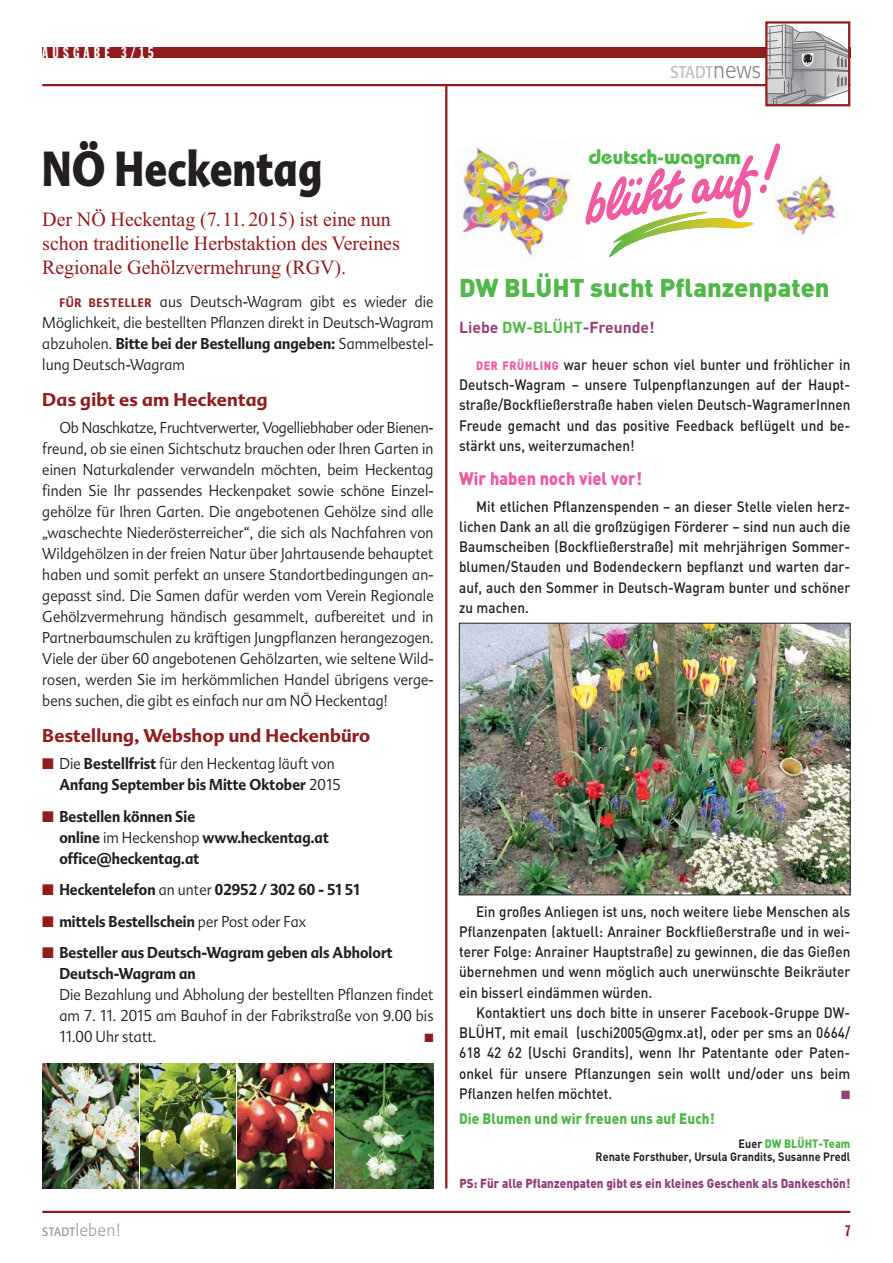
<style>
.page{position:relative;width:893px;height:1263px;background:#fff}
.page>*{position:absolute;margin:0;border:0;box-sizing:border-box;transform-origin:0 0}
.t1{font:67.65px "Freestyle Script Bold Plain";color:#ef5ba1}
.t2{font:900 48px "Advert";letter-spacing:.02em;color:#231f20;scale:.8 1}
.t3{font:900 25.5px "DIN";color:#50b848}
.t4{font:700 21px "Bauhaus";color:#50b848}
.t5{font:20.25px/24px "Times New Roman";letter-spacing:-.005em;color:#911c1f}
.t6{font:700 18px "Advert";letter-spacing:.01em;color:#911c1f}
.t7{font:900 18px "DIN";letter-spacing:.005em;color:#ef5ba1;scale:.9 1}
.t8{font:16.8px "Formata";letter-spacing:-.01em;color:#bbbdc0;scale:.9 1}
.t9{font:300 16.5px "Formata";letter-spacing:.05em;color:#939598;scale:.95 1}
.t10{font:700 15.75px "DIN";color:#934079}
.t11{font:15.6px "Franklin Gothic Extra Cond";letter-spacing:.27em;color:#fff}
.t12{font:300 15.3px/21px "Advert";letter-spacing:.005em;color:#231f20;text-align:justify;scale:.9 1}
.t13{font:700 15.3px/21px "Advert";letter-spacing:.005em;color:#231f20;scale:.9 1}
.t14{font:500 15px/20.2px "DIN";letter-spacing:.005em;color:#231f20;text-align:justify;scale:.9 1}
.t15{font:900 15px "DIN";letter-spacing:.005em;color:#50b848;scale:.9 1}
.t16{font:15px "Franklin Gothic Extra Cond";color:#911c1f}
.t17{font:900 12.9px "DIN";letter-spacing:.005em;color:#934079;scale:.9 1}
.t18{font:700 12px/13.5px "DIN";letter-spacing:.005em;color:#231f20;text-align:right;scale:.9 1}
.t19{font:12px "Zapf Dingbats";color:#911c1f}
.t20{font:12px "Zapf Dingbats";color:#934079}
.s1{font-weight:700;font-size:12px;color:#911c1f}
.s2{font-weight:700}
.s3{color:#911c1f}
.s4{font-weight:300}
.s5{font-weight:300;font-size:23.25px;color:#808285}
.s6{color:#50b848}
.s7{font-weight:900;font-size:12px;color:#ef5ba1}
.s8{font-family:"Advert";font-weight:400}
.s9{font-weight:900;color:#50b848}
.s10{font-weight:400;font-size:12px}
</style>
<div class="page">
<hr style="left:42px;top:1211px;width:808px;height:2px;background:#911c1f">
<div style="left:42px;top:47px;width:808px;height:10px;background:#911c1f"></div>
<hr style="left:42px;top:84px;width:808px;height:2px;background:#911c1f">
<svg style="left:768px;top:24px;width:79px;height:79px;background:#b7b8ba"></svg>
<div style="left:765px;top:21px;width:85px;height:85px;border:2px solid #911c1f"></div>
<img style="left:460px;top:146px;width:115px;height:112px">
<img style="left:773px;top:175px;width:66px;height:61px">
<hr style="left:445px;top:85px;width:2px;height:1104px;background:#911c1f">
<svg style="left:609px;top:212px;width:145px;height:46px"></svg>
<img style="left:461px;top:625px;width:387px;height:268px">
<div style="left:459px;top:623px;width:391px;height:272px;border:1px solid #231f20"></div>
<img style="left:42px;top:1063px;width:96px;height:126px">
<img style="left:140px;top:1063px;width:96px;height:126px">
<img style="left:238px;top:1063px;width:96px;height:126px">
<img style="left:336px;top:1063px;width:97px;height:126px">
<p class="t11" style="left:42px;top:47px;width:113px">AUSGABE 3/15</p>
<h2 class="t2" style="left:42px;top:150px;width:351px">NÖ Heckentag</h2>
<h3 class="t5" style="left:42px;top:209px;width:359px">Der NÖ Heckentag (7.11. 2015) ist eine nun schon traditionelle Herbstaktion des Vereines<br>Regionale Gehölzvermehrung (RGV).</h3>
<p class="t12" style="left:42px;top:293px;width:436px;text-indent:17px"><span class="s1">FÜR BESTELLER</span> aus Deutsch-Wagram gibt es wieder die Möglichkeit, die bestellten Pflanzen direkt in Deutsch-Wagram abzuholen. <span class="s2">Bitte bei der Bestellung angeben:</span> Sammelbestel&shy;lung Deutsch-Wagram</p>
<p class="t6" style="left:42px;top:393px;width:227px">Das gibt es am Heckentag</p>
<p class="t12" style="left:42px;top:419px;width:436px;text-indent:17px">Ob Naschkatze, Fruchtverwerter, Vogelliebhaber oder Bienen&shy;freund, ob sie einen Sichtschutz brauchen oder Ihren Garten in einen Naturkalender verwandeln möchten, beim Heckentag finden Sie Ihr passendes Heckenpaket sowie schöne Einzel&shy;gehölze für Ihren Garten. Die angebotenen Gehölze sind alle „waschechte Niederösterreicher“, die sich als Nachfahren von Wildgehölzen in der freien Natur über Jahrtausende behauptet haben und somit perfekt an unsere Standortbedingungen an&shy;gepasst sind. Die Samen dafür werden vom Verein Regionale Gehölzvermehrung händisch gesammelt, aufbereitet und in Partnerbaumschulen zu kräftigen Jungpflanzen herangezogen.<br>Viele der über 60 angebotenen Gehölzarten, wie seltene Wild&shy;rosen, werden Sie im herkömmlichen Handel übrigens verge&shy;bens suchen, die gibt es einfach nur am NÖ Heckentag!</p>
<p class="t6" style="left:42px;top:729px;width:329px">Bestellung, Webshop und Heckenbüro</p>
<p class="t13" style="left:59px;top:755px;width:314px;text-indent:-17px"><span class="s3">■</span> <span class="s4">Die</span> Bestellfrist <span class="s4">für den Heckentag läuft von<br></span>Anfang September bis Mitte Oktober <span class="s4">2015</span></p>
<p class="t13" style="left:59px;top:807px;width:301px;text-indent:-17px"><span class="s3">■</span> Bestellen können Sie<br>online <span class="s4">im Heckenshop</span> www.heckentag.at office@heckentag.at</p>
<p class="t13" style="left:42px;top:881px;width:354px"><span class="s3">■</span> Heckentelefon <span class="s4">an unter</span> 02952 / 302 60 - 51 51</p>
<p class="t13" style="left:42px;top:912px;width:295px"><span class="s3">■</span> mittels Bestellschein <span class="s4">per Post oder Fax</span></p>
<p class="t13" style="left:59px;top:944px;width:372px;text-indent:-17px"><span class="s3">■</span> Besteller aus Deutsch-Wagram geben als Abholort<br>Deutsch-Wagram an</p>
<p class="t12" style="left:59px;top:986px;width:417px">Die Bezahlung und Abholung der bestellten Pflanzen findet am 7. 11. 2015 am Bauhof in der Fabrikstraße von 9.00 bis 11.00 Uhr statt.</p>
<p class="t19" style="left:424px;top:1032px;width:11px">■</p>
<p class="t8" style="left:670px;top:65px;width:102px">STADT<span class="s5">news</span></p>
<h1 class="t1" style="left:581px;top:161px;width:196px;rotate:-10deg">blüht auf!</h1>
<h3 class="t4" style="left:588px;top:149px;width:154px">deutsch-wagram</h3>
<h3 class="t3" style="left:459px;top:279px;width:372px">DW BLÜHT sucht Pflanzenpaten</h3>
<p class="t10" style="left:459px;top:322px;width:197px">Liebe <span class="s6">DW-BLÜHT</span>-Freunde!</p>
<p class="t14" style="left:459px;top:356px;width:436px;text-indent:17px"><span class="s7">DER FRÜHLING</span> war heuer schon viel bunter und fröhlicher in Deutsch-Wagram – unsere Tulpenpflanzungen auf der Haupt&shy;straße/Bockfließerstraße haben vielen Deutsch-WagramerInnen Freude gemacht und das positive Feedback beflügelt und be&shy;stärkt uns, weiterzumachen!</p>
<p class="t7" style="left:459px;top:473px;width:205px">Wir haben noch viel vor!</p>
<p class="t14" style="left:459px;top:498px;width:436px;text-indent:17px">Mit etlichen Pflanzenspenden – an dieser Stelle vielen herz&shy;lichen Dank an all die großzügigen Förderer – sind nun auch die Baumscheiben (Bockfließerstraße) mit mehrjährigen Sommer&shy;blumen/Stauden und Bodendeckern bepflanzt und warten dar&shy;auf, auch den Sommer in Deutsch-Wagram bunter und schöner zu machen.</p>
<p class="t14" style="left:459px;top:903px;width:436px;text-indent:17px">Ein großes Anliegen ist uns, noch weitere liebe Menschen als Pflanzenpaten (aktuell: Anrainer Bockfließerstraße und in wei&shy;terer Folge: Anrainer Hauptstraße) zu gewinnen, die das Gießen übernehmen und wenn möglich auch unerwünschte Beikräuter ein bisserl eindämmen würden.</p>
<p class="t14" style="left:459px;top:1004px;width:436px;text-indent:17px">Kontaktiert uns doch bitte in unserer Facebook-Gruppe DW-BLÜHT, mit email (uschi2005<span class="s8">@</span>gmx.at), oder per sms an 0664/ 618 42 62 (Uschi Grandits), wenn Ihr Patentante oder Paten&shy;onkel für unsere Pflanzungen sein wollt und/oder uns beim Pflanzen helfen möchtet.</p>
<p class="t20" style="left:841px;top:1089px;width:11px">■</p>
<p class="t15" style="left:459px;top:1114px;width:285px">Die Blumen und wir freuen uns auf Euch!</p>
<p class="t18" style="left:595px;top:1138px;width:285px">Euer <span class="s9">DW BLÜHT-Team<br></span>Renate Forsthuber, Ursula Grandits, Susanne Predl</p>
<p class="t17" style="left:459px;top:1179px;width:436px">PS: Für alle Pflanzenpaten gibt es ein kleines Geschenk als Dankeschön!</p>
<p class="t9" style="left:42px;top:1223px;width:83px"><span class="s10">STADT</span>leben!</p>
<p class="t16" style="left:845px;top:1225px;width:6px">7</p>
</div>
